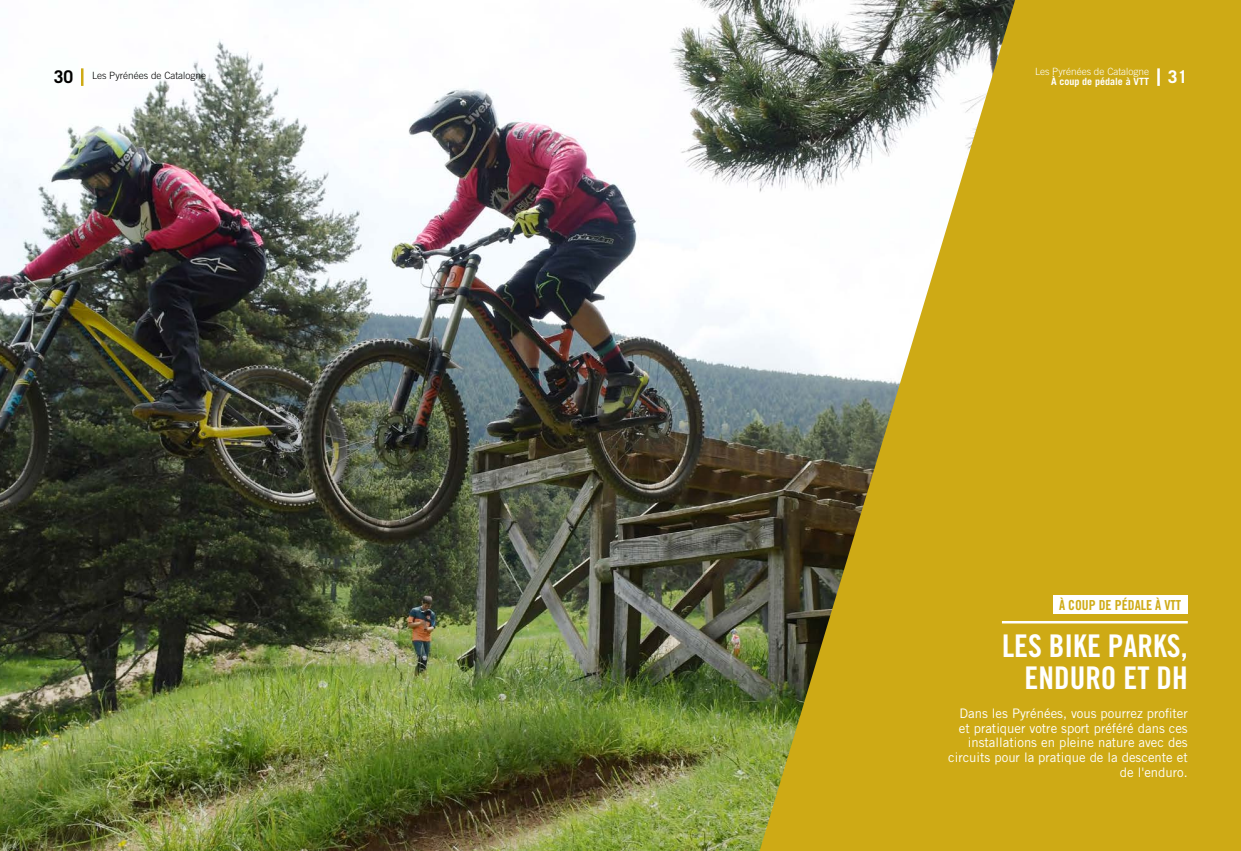
<style>
.page{position:relative;width:1241px;height:851px;background:#fff}
.page>*{position:absolute;margin:0;border:0;box-sizing:border-box;transform-origin:0 0}
.t1{font:31.25px/32.5px "Trade Gothic LT Std Bd Cn 20";color:#fff;text-align:right}
.t2{font:13.75px "Trade Gothic LT Std Bd Cn 20";color:#ceaa15}
.t3{font:13.12px/14.8px "Trade Gothic LT Std";color:#fff;text-align:right}
.t4{font:300 10px "Trade Gothic LT Std";color:#000}
.t5{font:300 10px "Trade Gothic LT Std";color:#fff}
.t6{font:700 10px "Trade Gothic LT Std";color:#fff}
.s1{font-weight:700;font-size:17.5px}
</style>
<div class="page">
<img style="left:0;top:0;width:759px;height:850px">
<svg style="left:759px;top:0;width:481px;height:850px;fill:#ceaa15"></svg>
<hr style="left:1001px;top:621px;width:186px;height:2px;background:#fff">
<div style="left:1052px;top:595px;width:135px;height:19px;background:#fff"></div>
<svg style="left:1157px;top:68px;width:2px;height:18px"></svg>
<svg style="left:81px;top:68px;width:2px;height:18px"></svg>
<p class="t5" style="left:1034px;top:66px;width:115px">Les Pyrénées de Catalogne</p>
<p class="t4" style="left:54px;top:69px;width:154px"><span class="s1">30</span> Les Pyrénées de Catalogne</p>
<p class="t6" style="left:1050px;top:75px;width:138px">À coup de pédale à VTT <sup>31</sup></p>
<p class="t2" style="left:1058px;top:596px;width:124px">À COUP DE PÉDALE À VTT</p>
<h1 class="t1" style="left:1001px;top:629px;width:187px">LES BIKE PARKS,<br>ENDURO ET DH</h1>
<p class="t3" style="left:948px;top:705px;width:241px">Dans les Pyrénées, vous pourrez profiter et pratiquer votre sport préféré dans ces installations en pleine nature avec des circuits pour la pratique de la descente et de l'enduro.</p>
</div>
